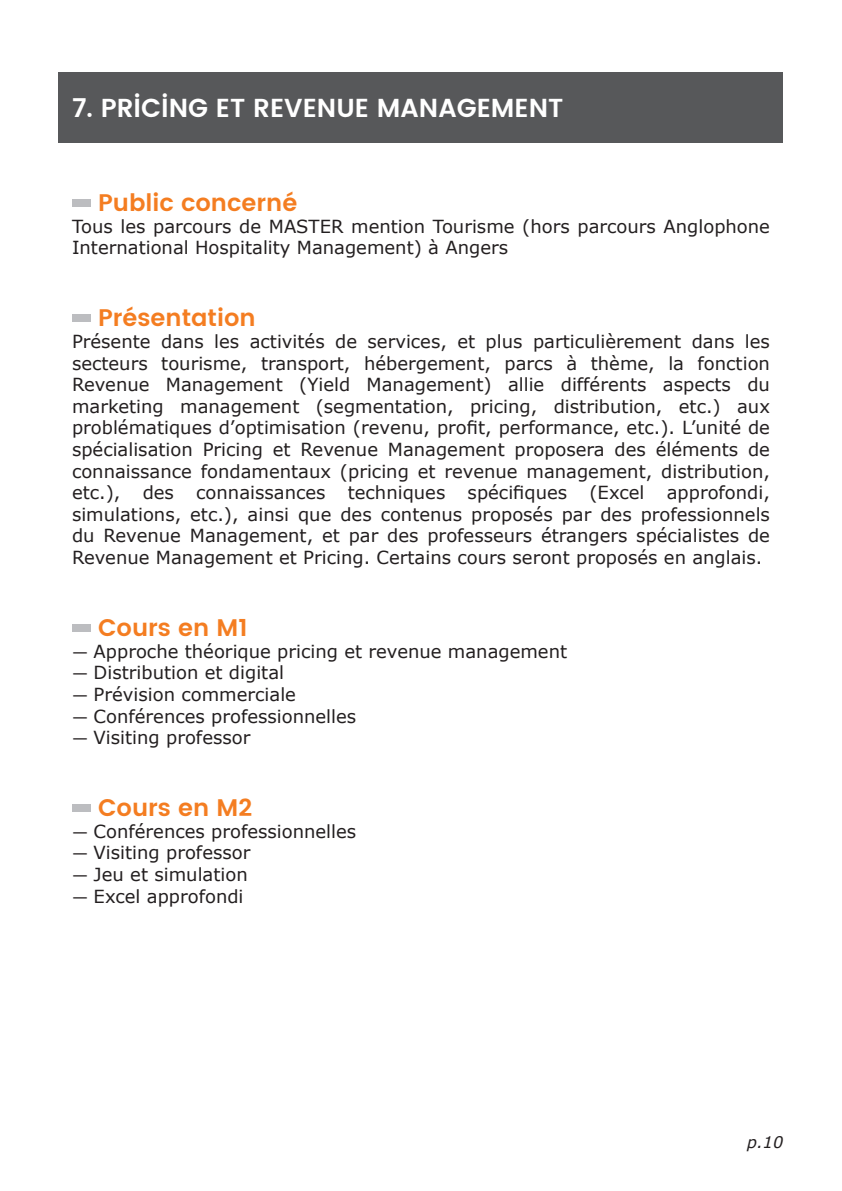
<style>
.page{position:relative;width:842px;height:1191px;background:#fff}
.page>*{position:absolute;margin:0;border:0;box-sizing:border-box;transform-origin:0 0}
.t1{font:700 26px "UA Poppins Titre";color:#fff}
.t2{font:700 24px "UA Poppins Texte";color:#f47d21}
.t3{font:18px/21.6px "Verdana";color:#231f20}
.t4{font:italic 16px "Verdana";color:#231f20}
.s1{font-size:16px}
</style>
<div class="page">
<div style="left:59px;top:72px;width:724px;height:71px;background:#57585a"></div>
<div style="left:72px;top:199px;width:19px;height:8px;background:#bcbdc0"></div>
<div style="left:72px;top:314px;width:19px;height:8px;background:#bcbdc0"></div>
<div style="left:72px;top:624px;width:19px;height:7px;background:#bcbdc0"></div>
<div style="left:72px;top:804px;width:19px;height:7px;background:#bcbdc0"></div>
<p class="t1" style="left:72px;top:92px;width:493px">7. PRICING ET REVENUE MANAGEMENT</p>
<p class="t2" style="left:98px;top:185px;width:201px">Public concerné</p>
<p class="t3" style="left:72px;top:216px;width:699px">Tous les parcours de MASTER mention Tourisme (hors parcours Anglophone<br>International Hospitality Management) à Angers</p>
<p class="t2" style="left:98px;top:300px;width:159px">Présentation</p>
<p class="t3" style="left:72px;top:331px;width:699px;text-align:justify">Présente dans les activités de services, et plus particulièrement dans les secteurs tourisme, transport, hébergement, parcs à thème, la fonction Revenue Management (Yield Management) allie différents aspects du marketing management (segmentation, pricing, distribution, etc.) aux problématiques d’optimisation (revenu, profit, performance, etc.). L’unité de spécialisation Pricing et Revenue Management proposera des éléments de connaissance fondamentaux (pricing et revenue management, distribution, etc.), des connaissances techniques spécifiques (Excel approfondi, simulations, etc.), ainsi que des contenus proposés par des professionnels du Revenue Management, et par des professeurs étrangers spécialistes de Revenue Management et Pricing. Certains cours seront proposés en anglais.</p>
<p class="t2" style="left:98px;top:609px;width:151px">Cours en M1</p>
<p class="t3" style="left:72px;top:640px;width:497px"><span class="s1">—</span> Approche théorique pricing et revenue management</p>
<p class="t3" style="left:72px;top:662px;width:214px"><span class="s1">—</span> Distribution et digital</p>
<p class="t3" style="left:72px;top:684px;width:225px"><span class="s1">—</span> Prévision commerciale</p>
<p class="t3" style="left:72px;top:705px;width:286px"><span class="s1">—</span> Conférences professionnelles</p>
<p class="t3" style="left:72px;top:727px;width:180px"><span class="s1">—</span> Visiting professor</p>
<p class="t2" style="left:98px;top:789px;width:155px">Cours en M2</p>
<p class="t3" style="left:72px;top:820px;width:286px"><span class="s1">—</span> Conférences professionnelles</p>
<p class="t3" style="left:72px;top:842px;width:180px"><span class="s1">—</span> Visiting professor</p>
<p class="t3" style="left:72px;top:864px;width:177px"><span class="s1">—</span> Jeu et simulation</p>
<p class="t3" style="left:72px;top:885px;width:173px"><span class="s1">—</span> Excel approfondi</p>
<p class="t4" style="left:747px;top:1132px;width:38px">p.10</p>
</div>
